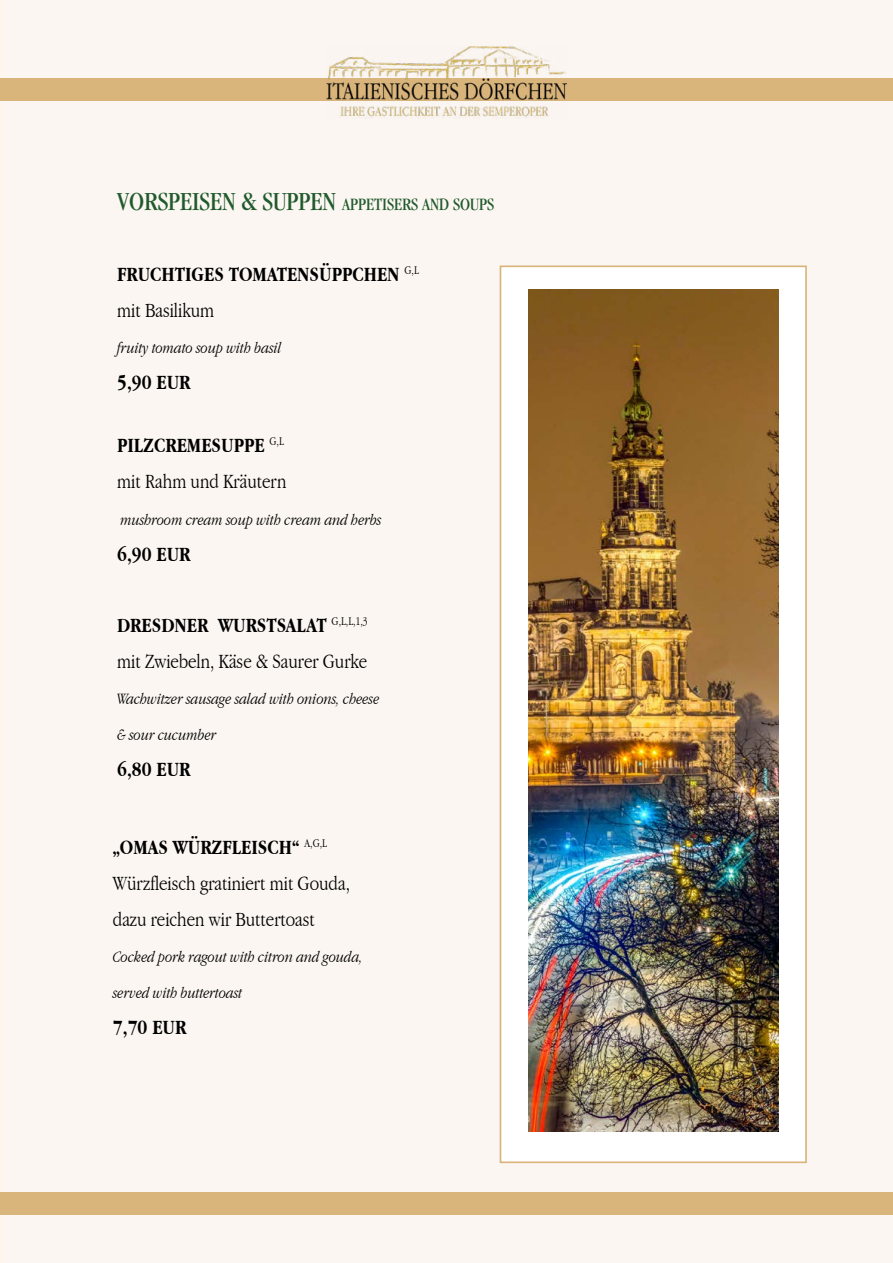
<style>
.page{position:relative;width:893px;height:1263px;background:#fff}
.page>*{position:absolute;margin:0;border:0;box-sizing:border-box;transform-origin:0 0}
.t1{font:300 condensed 21px/36px "Garamond IT Cby BT";color:#000}
.t2{font:700 condensed 21px/36px "Garamond IT Cby BT";color:#000}
.t3{font:condensed 18px "Garamond";color:#205a2c}
.t4{font:italic 300 condensed 16.5px/36px "Garamond IT Cby BT";color:#000}
.s1{font-size:27px}
.s2{font-weight:300}
.s3{font-weight:700}
</style>
<div class="page">
<div style="left:1px;top:0;width:892px;height:1263px;background:#fbf6f1"></div>
<svg style="left:0;top:0;width:1px;height:1263px"></svg>
<div style="left:500px;top:265px;width:307px;height:898px;background:#fff;border:2px solid #d9b57c"></div>
<img style="left:528px;top:289px;width:250px;height:842px">
<div style="left:0;top:78px;width:893px;height:23px;background:#d9b57b"></div>
<img style="left:326px;top:47px;width:241px;height:71px">
<div style="left:0;top:1192px;width:893px;height:23px;background:#d9b57b"></div>
<p class="t3" style="left:117px;top:195px;width:378px"><span class="s1">VORSPEISEN &amp; SUPPEN</span> APPETISERS AND SOUPS</p>
<p class="t2" style="left:117px;top:257px;width:303px">FRUCHTIGES TOMATENSÜPPCHEN <sup>G,L </sup><span class="s2">mit Basilikum</span></p>
<p class="t4" style="left:117px;top:330px;width:166px">fruity tomato soup with basil</p>
<p class="t2" style="left:117px;top:365px;width:75px">5,90 EUR</p>
<p class="t1" style="left:117px;top:427px;width:171px"><span class="s3">PILZCREMESUPPE</span> <sup>G,L </sup>mit Rahm und Kräutern</p>
<p class="t4" style="left:120px;top:501px;width:263px">mushroom cream soup with cream and herbs</p>
<p class="t2" style="left:117px;top:536px;width:75px">6,90 EUR</p>
<p class="t1" style="left:117px;top:607px;width:252px"><span class="s3">DRESDNER WURSTSALAT</span> <sup>G,L,L,1,3 </sup>mit Zwiebeln, Käse &amp; Saurer Gurke</p>
<p class="t4" style="left:117px;top:680px;width:264px">Wachwitzer sausage salad with onions, cheese &amp; sour cucumber</p>
<p class="t2" style="left:117px;top:751px;width:75px">6,80 EUR</p>
<p class="t1" style="left:113px;top:829px;width:238px"><span class="s3">„OMAS WÜRZFLEISCH“</span> <sup>A,G,L<br></sup>Würzfleisch gratiniert mit Gouda, dazu reichen wir Buttertoast</p>
<p class="t4" style="left:113px;top:938px;width:251px">Cocked pork ragout with citron and gouda, served with buttertoast</p>
<p class="t2" style="left:113px;top:1009px;width:75px">7,70 EUR</p>
</div>
